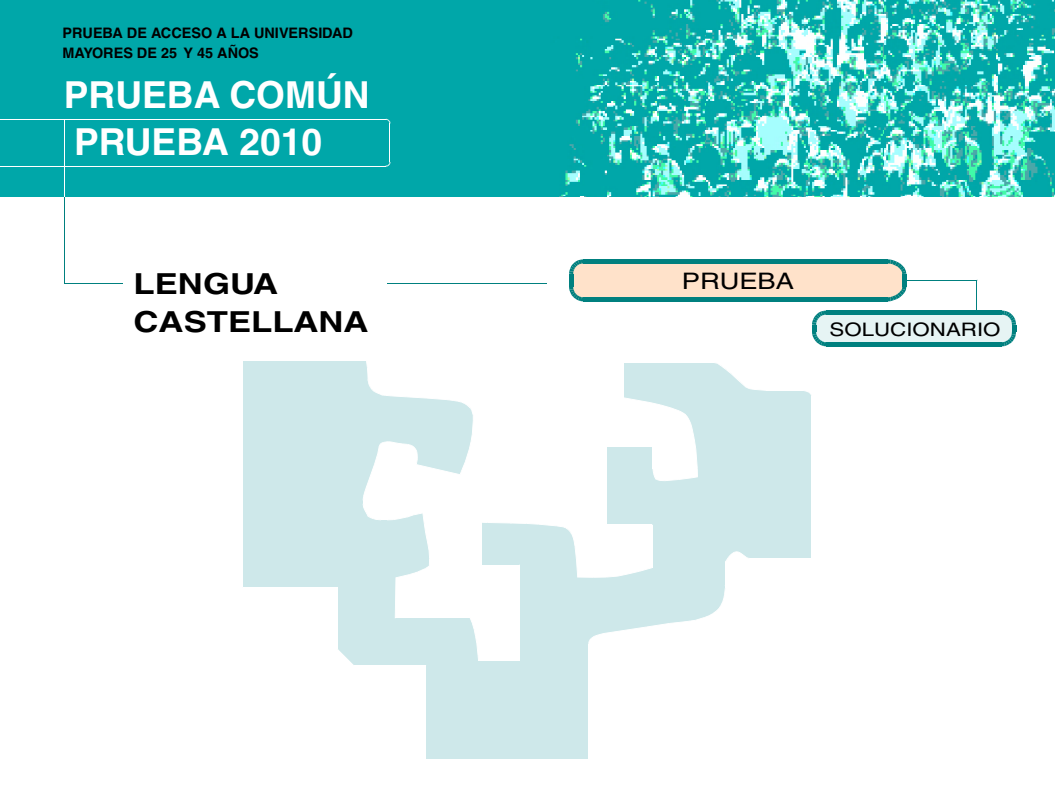
<style>
.page{position:relative;width:1055px;height:801px;background:#fff}
.page>*{position:absolute;margin:0;border:0;box-sizing:border-box;transform-origin:0 0}
.t1{font:700 37.2px/47.5px "Helvetica";color:#fff}
.t2{font:700 28.9px/37.7px "Helvetica";color:#000;scale:1.2 1}
.t3{font:22.7px "Helvetica";color:#000;scale:1.2 1}
.t4{font:18.6px "Helvetica";color:#000;scale:1.2 1}
.t5{font:700 14.5px/20.4px "Helvetica";color:#000}
</style>
<div class="page">
<hr style="left:64px;top:116px;width:1px;height:167px;background:#00807f">
<hr style="left:65px;top:283px;width:58px;height:1px;background:#00807f">
<svg style="left:243px;top:361px;width:345px;height:397px;fill:#cee8ea"></svg>
<hr style="left:243px;top:586px;width:95px;height:1px;background:#fff">
<hr style="left:337px;top:587px;width:1px;height:62px;background:#fff">
<hr style="left:354px;top:665px;width:72px;height:1px;background:#fff">
<svg style="left:337px;top:648px;width:18px;height:18px"></svg>
<hr style="left:425px;top:665px;width:1px;height:94px;background:#fff">
<svg style="left:363px;top:361px;width:448px;height:305px"></svg>
<div style="left:0;top:0;width:174px;height:31px;background:#00a7a9"></div>
<div style="left:174px;top:0;width:177px;height:31px;background:#00a7a9"></div>
<div style="left:351px;top:0;width:178px;height:31px;background:#00a7a9"></div>
<div style="left:529px;top:0;width:177px;height:31px;background:#00a7a9"></div>
<img style="left:706px;top:0;width:178px;height:31px">
<img style="left:884px;top:0;width:171px;height:31px">
<div style="left:0;top:31px;width:174px;height:120px;background:#00a7a9"></div>
<div style="left:174px;top:31px;width:177px;height:120px;background:#00a7a9"></div>
<div style="left:351px;top:31px;width:178px;height:120px;background:#00a7a9"></div>
<img style="left:529px;top:31px;width:177px;height:120px">
<img style="left:706px;top:31px;width:178px;height:120px">
<img style="left:884px;top:31px;width:171px;height:120px">
<div style="left:0;top:151px;width:174px;height:46px;background:#00a7a9"></div>
<div style="left:174px;top:151px;width:177px;height:46px;background:#00a7a9"></div>
<div style="left:351px;top:151px;width:178px;height:46px;background:#00a7a9"></div>
<img style="left:529px;top:151px;width:177px;height:46px">
<img style="left:706px;top:151px;width:178px;height:46px">
<img style="left:884px;top:151px;width:171px;height:46px">
<hr style="left:64px;top:119px;width:1px;height:77px;background:#fff">
<hr style="left:387px;top:283px;width:160px;height:1px;background:#00807f">
<svg style="left:569px;top:259px;width:337px;height:42px;background:#c5ccb9"></svg>
<svg style="left:812px;top:310px;width:204px;height:36px;background:#a9d5d5"></svg>
<hr style="left:903px;top:279px;width:74px;height:1px;background:#00807f">
<hr style="left:976px;top:280px;width:1px;height:30px;background:#00807f">
<hr style="left:0;top:119px;width:386px;height:1px;background:#fff">
<hr style="left:389px;top:123px;width:1px;height:39px;background:#fff">
<svg style="left:386px;top:119px;width:4px;height:5px"></svg>
<hr style="left:0;top:165px;width:386px;height:1px;background:#fff">
<svg style="left:386px;top:162px;width:4px;height:4px"></svg>
<p class="t5" style="left:63px;top:24px;width:292px">PRUEBA DE ACCESO A LA UNIVERSIDAD<br>MAYORES DE 25 Y 45 AÑOS</p>
<h1 class="t1" style="left:64px;top:74px;width:307px">PRUEBA COMÚN<br>PRUEBA 2010</h1>
<h2 class="t2" style="left:134px;top:268px;width:197px">LENGUA<br>CASTELLANA</h2>
<h3 class="t3" style="left:682px;top:272px;width:95px">PRUEBA</h3>
<p class="t4" style="left:829px;top:322px;width:144px">SOLUCIONARIO</p>
</div>
